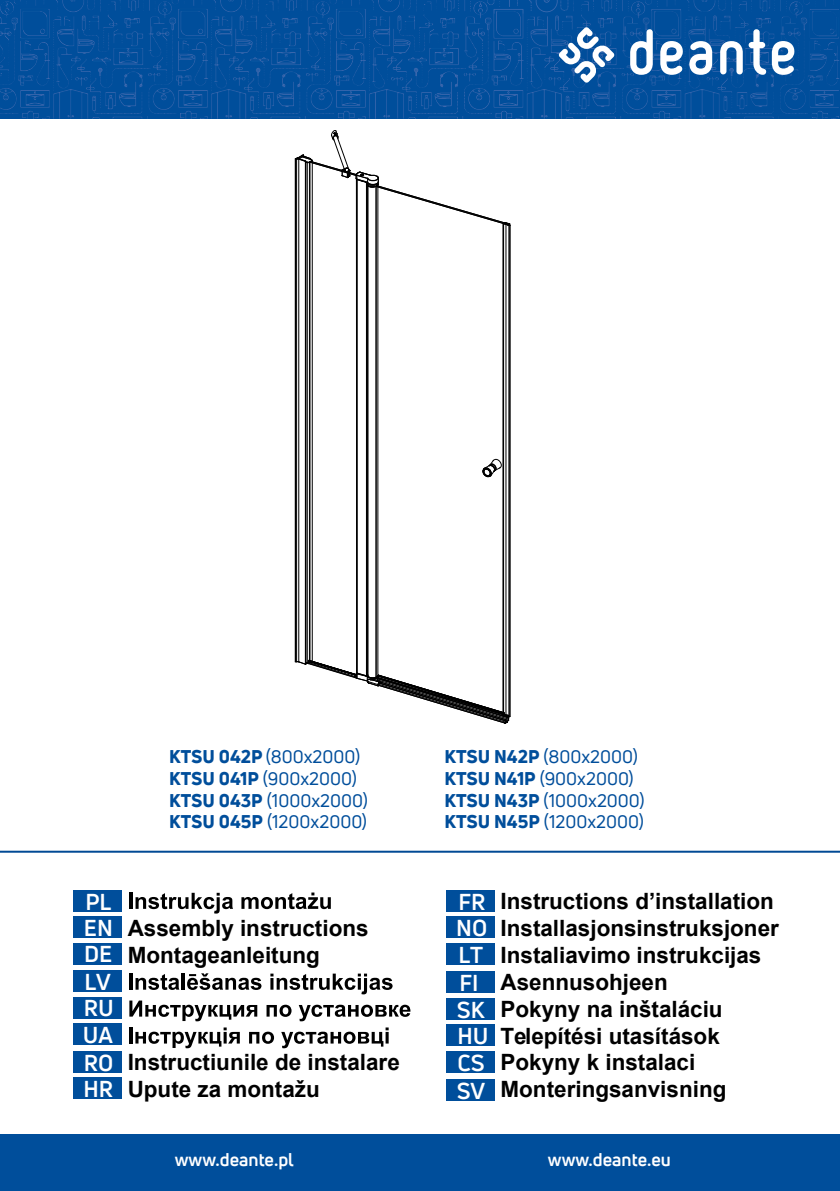
<style>
.page{position:relative;width:840px;height:1191px;background:#fff}
.page>*{position:absolute;margin:0;border:0;box-sizing:border-box;transform-origin:0 0}
.t1{font:700 22.4px/27px "Arial";color:#000}
.t2{font:700 22.4px/27px "Uni Neue";color:#fff}
.t3{font:18px/21.6px "Uni Neue";color:#004e9b}
.t4{font:700 18px "Uni Neue";color:#fff}
.s1{font-weight:800}
</style>
<div class="page">
<div style="left:0;top:1134px;width:839px;height:57px;background:#004e9b"></div>
<hr style="left:0;top:850px;width:839px;height:2px;background:#004994">
<svg style="left:0;top:0;width:839px;height:119px;background:#04509c"></svg>
<svg style="left:500px;top:0;width:68px;height:11px"></svg>
<img style="left:26px;top:0;width:474px;height:12px">
<img style="left:0;top:17px;width:400px;height:13px">
<img style="left:0;top:44px;width:424px;height:5px">
<img style="left:15px;top:70px;width:434px;height:18px">
<img style="left:5px;top:89px;width:426px;height:18px">
<img style="left:478px;top:11px;width:360px;height:28px">
<img style="left:487px;top:41px;width:339px;height:28px">
<img style="left:487px;top:69px;width:343px;height:3px">
<img style="left:464px;top:89px;width:374px;height:18px">
<img style="left:573px;top:0;width:259px;height:11px">
<svg style="left:558px;top:27px;width:56px;height:56px"></svg>
<svg style="left:629px;top:29px;width:23px;height:46px"></svg>
<svg style="left:719px;top:41px;width:23px;height:33px"></svg>
<svg style="left:659px;top:41px;width:23px;height:34px"></svg>
<svg style="left:689px;top:41px;width:22px;height:34px"></svg>
<svg style="left:748px;top:29px;width:46px;height:46px"></svg>
<svg style="left:294px;top:130px;width:216px;height:594px"></svg>
<hr style="left:129px;top:892px;width:3px;height:17px;background:#000">
<svg style="left:135px;top:892px;width:98px;height:21px"></svg>
<svg style="left:241px;top:892px;width:89px;height:17px"></svg>
<hr style="left:129px;top:973px;width:3px;height:16px;background:#000">
<svg style="left:135px;top:974px;width:44px;height:16px"></svg>
<hr style="left:182px;top:973px;width:3px;height:16px;background:#000">
<svg style="left:187px;top:973px;width:74px;height:17px"></svg>
<svg style="left:270px;top:973px;width:122px;height:21px"></svg>
<svg style="left:129px;top:1000px;width:128px;height:21px"></svg>
<svg style="left:266px;top:1004px;width:25px;height:13px"></svg>
<svg style="left:298px;top:1004px;width:112px;height:17px"></svg>
<hr style="left:129px;top:1027px;width:3px;height:16px;background:#000">
<svg style="left:135px;top:1027px;width:105px;height:21px"></svg>
<svg style="left:249px;top:1031px;width:25px;height:12px"></svg>
<svg style="left:281px;top:1027px;width:107px;height:21px"></svg>
<div style="left:73px;top:1077px;width:48px;height:21px;background:#004e9b"></div>
<div style="left:73px;top:1051px;width:48px;height:21px;background:#004e9b"></div>
<div style="left:73px;top:1023px;width:48px;height:21px;background:#004e9b"></div>
<div style="left:73px;top:997px;width:48px;height:21px;background:#004e9b"></div>
<div style="left:73px;top:970px;width:48px;height:21px;background:#004e9b"></div>
<div style="left:73px;top:943px;width:48px;height:21px;background:#004e9b"></div>
<div style="left:73px;top:916px;width:48px;height:21px;background:#004e9b"></div>
<div style="left:73px;top:890px;width:48px;height:21px;background:#004e9b"></div>
<div style="left:446px;top:971px;width:48px;height:21px;background:#004e9b"></div>
<div style="left:446px;top:943px;width:48px;height:21px;background:#004e9b"></div>
<div style="left:446px;top:916px;width:48px;height:22px;background:#004e9b"></div>
<div style="left:446px;top:890px;width:48px;height:21px;background:#004e9b"></div>
<div style="left:446px;top:1079px;width:48px;height:21px;background:#004e9b"></div>
<div style="left:446px;top:1051px;width:48px;height:22px;background:#004e9b"></div>
<div style="left:446px;top:1024px;width:48px;height:22px;background:#004e9b"></div>
<div style="left:446px;top:998px;width:48px;height:21px;background:#004e9b"></div>
<p class="t3" style="left:169px;top:746px;width:200px"><span class="s1">KTSU 042P</span> (800x2000)<br><span class="s1">KTSU 041P</span> (900x2000)<br><span class="s1">KTSU 043P</span> (1000x2000)<br><span class="s1">KTSU 045P</span> (1200x2000)</p>
<p class="t3" style="left:444px;top:746px;width:202px"><span class="s1">KTSU N42P</span> (800x2000)<br><span class="s1">KTSU N41P</span> (900x2000)<br><span class="s1">KTSU N43P</span> (1000x2000)<br><span class="s1">KTSU N45P</span> (1200x2000)</p>
<p class="t2" style="left:83px;top:888px;width:33px">PL<br>EN<br>DE<br>LV<br>RU<br>UA<br>RO</p>
<p class="t2" style="left:83px;top:1075px;width:31px">HR</p>
<p class="t1" style="left:128px;top:914px;width:242px">Assembly instructions<br>Montageanleitung</p>
<p class="t1" style="left:128px;top:1049px;width:273px">Instructiunile de instalare<br>Upute za montažu</p>
<p class="t2" style="left:456px;top:888px;width:34px">FR<br>NO<br>LT<br>FI<br>SK<br>HU<br>CS<br>SV</p>
<p class="t1" style="left:500px;top:887px;width:279px">Instructions d’installation<br>Installasjonsinstruksjoner<br>Instaliavimo instrukcijas<br>Asennusohjeen<br>Pokyny na inštaláciu<br>Telepítési utasítások<br>Pokyny k instalaci<br>Monteringsanvisning</p>
<p class="t4" style="left:175px;top:1148px;width:120px">www.deante.pl</p>
<p class="t4" style="left:547px;top:1148px;width:124px">www.deante.eu</p>
</div>
